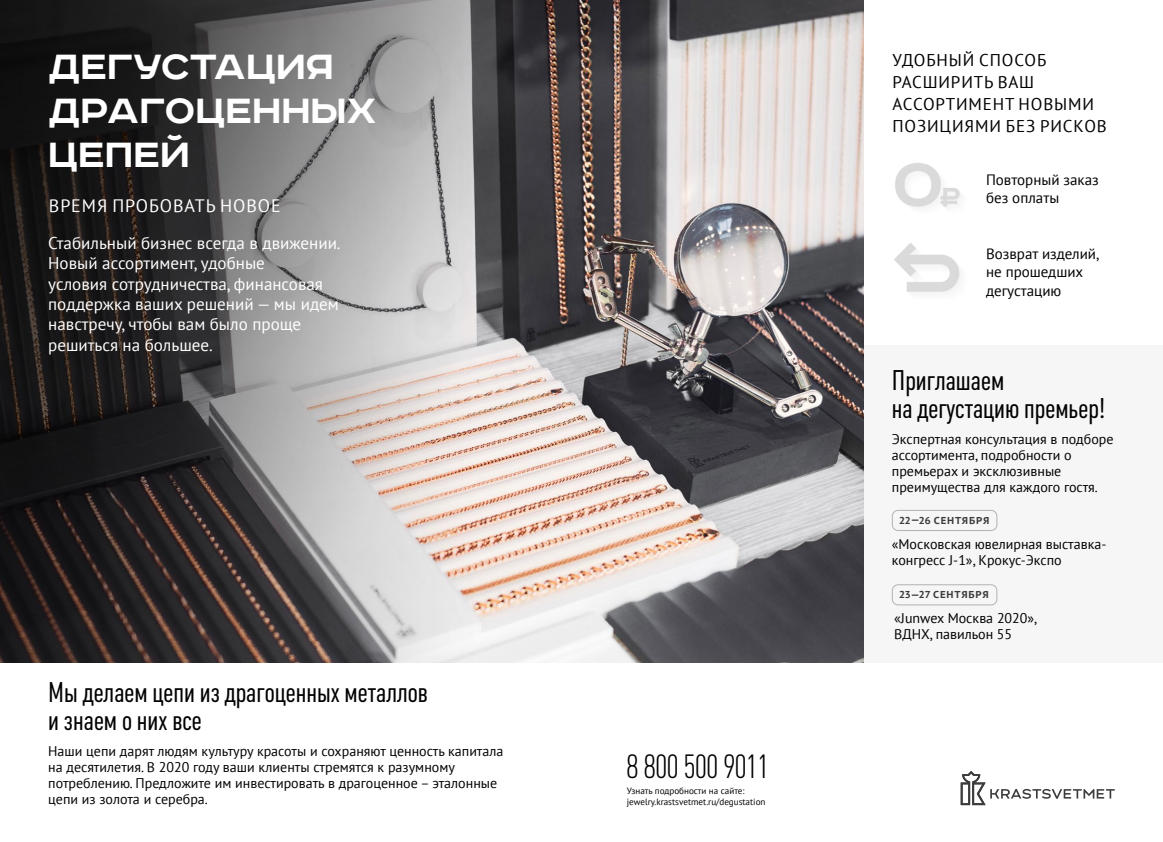
<style>
.page{position:relative;width:1163px;height:842px;background:#fff}
.page>*{position:absolute;margin:0;border:0;box-sizing:border-box;transform-origin:0 0}
.t1{font:700 44px/44px "Road Radio";color:#fff}
.t2{font:300 33.1px "Plumb Condensed";color:#000}
.t3{font:28px/28px "Plumb Condensed";color:#000}
.t4{font:18px "PT Sans";letter-spacing:.05em;color:#fff}
.t5{font:17px/20.4px "PT Sans";color:#fff}
.t6{font:17px/21.9px "PT Sans";letter-spacing:.05em;color:#000}
.t7{font:15px/18.3px "PT Sans";color:#000}
.t8{font:14px/16px "PT Sans";color:#000}
.t9{font:700 10px "PT Sans Caption";letter-spacing:.08em;color:#3c3c3b}
.t10{font:9.1px/11px "PT Sans";color:#000}
</style>
<div class="page">
<div style="left:863px;top:345px;width:299px;height:318px;background:#f6f6f6"></div>
<img style="left:0;top:0;width:863px;height:663px">
<img style="left:895px;top:163px;width:65px;height:44px">
<img style="left:894px;top:243px;width:66px;height:49px">
<div style="left:891px;top:510px;width:106px;height:21px;border:1px solid #b3b2b2;border-radius:6px"></div>
<div style="left:891px;top:584px;width:106px;height:21px;border:1px solid #b3b2b2;border-radius:6px"></div>
<svg style="left:960px;top:771px;width:154px;height:34px"></svg>
<h1 class="t1" style="left:48px;top:45px;width:330px">Дегустация драгоценных цепей</h1>
<p class="t4" style="left:49px;top:194px;width:233px">ВРЕМЯ ПРОБОВАТЬ НОВОЕ</p>
<p class="t5" style="left:48px;top:232px;width:294px">Стабильный бизнес всегда в движении.<br>Новый ассортимент, удобные<br>условия сотрудничества, финансовая поддержка ваших решений — мы идем навстречу, чтобы вам было проще решиться на большее.</p>
<h3 class="t3" style="left:48px;top:679px;width:381px">Мы делаем цепи из драгоценных металлов и знаем о них все</h3>
<p class="t8" style="left:48px;top:743px;width:456px">Наши цепи дарят людям культуру красоты и сохраняют ценность капитала на десятилетия. В 2020 году ваши клиенты стремятся к разумному потреблению. Предложите им инвестировать в драгоценное – эталонные цепи из золота и серебра.</p>
<h2 class="t2" style="left:626px;top:749px;width:143px">8 800 500 9011</h2>
<p class="t10" style="left:626px;top:785px;width:140px">Узнать подробности на сайте: jewelry.krastsvetmet.ru/degustation</p>
<p class="t6" style="left:892px;top:49px;width:216px">УДОБНЫЙ СПОСОБ<br>РАСШИРИТЬ ВАШ<br>АССОРТИМЕНТ НОВЫМИ<br>ПОЗИЦИЯМИ БЕЗ РИСКОВ</p>
<p class="t7" style="left:985px;top:170px;width:114px">Повторный заказ без оплаты</p>
<p class="t7" style="left:985px;top:244px;width:115px">Возврат изделий, не прошедших дегустацию</p>
<h3 class="t3" style="left:891px;top:367px;width:215px">Приглашаем<br>на дегустацию премьер!</h3>
<p class="t8" style="left:891px;top:431px;width:223px">Экспертная консультация в подборе ассортимента, подробности о премьерах и эксклюзивные преимущества для каждого гостя.</p>
<p class="t9" style="left:898px;top:514px;width:92px">22—26 СЕНТЯБРЯ</p>
<p class="t8" style="left:891px;top:536px;width:216px">«Московская ювелирная выставка&shy;конгресс J-1», Крокус-Экспо</p>
<p class="t9" style="left:898px;top:588px;width:91px">23—27 СЕНТЯБРЯ</p>
<p class="t8" style="left:894px;top:610px;width:145px">«Junwex Москва 2020»,<br>ВДНХ, павильон 55</p>
</div>
